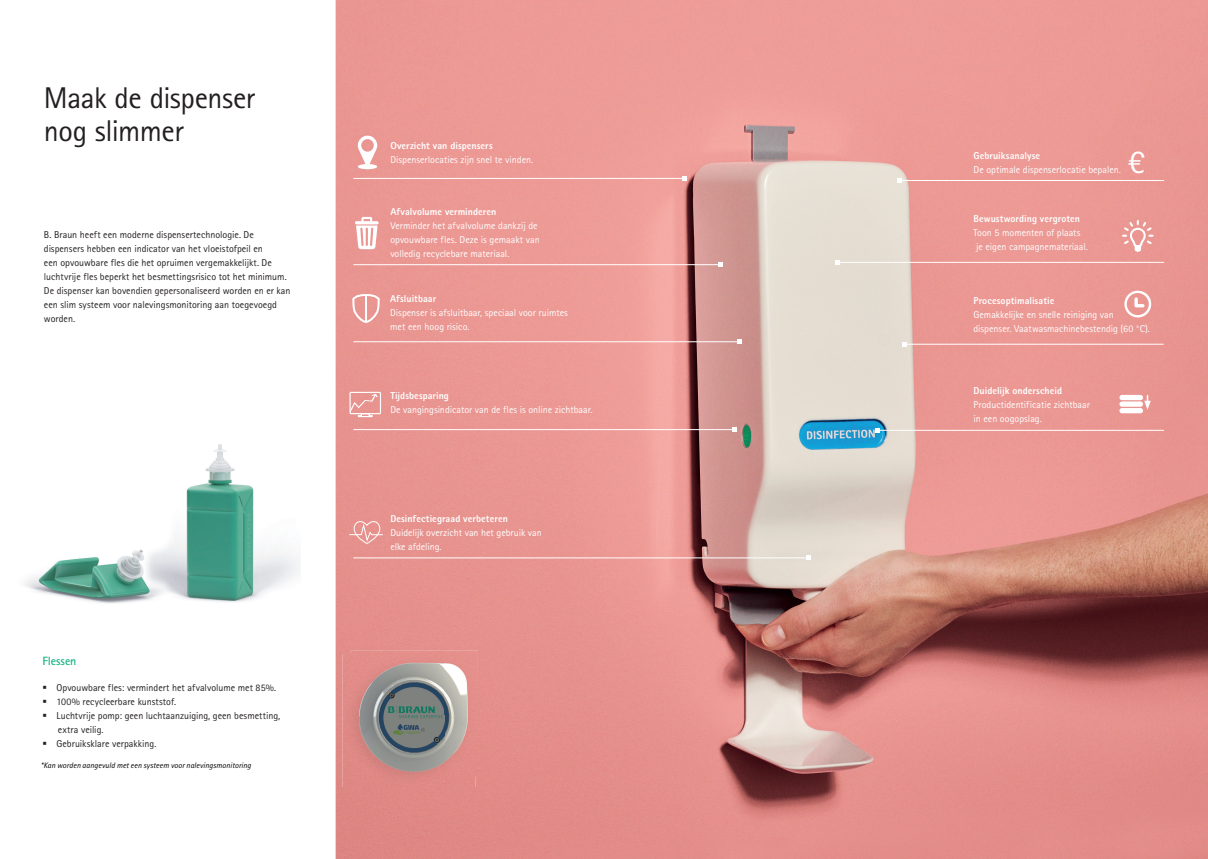
<style>
.page{position:relative;width:1208px;height:859px;background:#fff}
.page>*{position:absolute;margin:0;border:0;box-sizing:border-box;transform-origin:0 0}
.t1{font:32.3px "Rotis Sans Serif Pro";color:#fff}
.t2{font:30px/32px "Rotis Sans Serif Pro";letter-spacing:-.015em;color:#231f20}
.t3{font:700 12px "Rotis Sans Serif Pro";letter-spacing:-.005em;color:#16b484}
.t4{font:10px/14px "Rotis Sans Serif Pro";color:#fff}
.t5{font:10px/14px "Rotis Sans Serif Pro";color:#231f20}
.t6{font:800 10px "Rotis Sans Serif Pro";letter-spacing:.005em;color:#fff}
.t7{font:italic 8px "Rotis Sans Serif Pro";letter-spacing:.01em;color:#000}
</style>
<div class="page">
<img style="left:336px;top:0;width:872px;height:859px">
<hr style="left:353px;top:178px;width:334px;height:1px;background:#fff">
<hr style="left:353px;top:429px;width:381px;height:1px;background:#fff">
<hr style="left:353px;top:557px;width:458px;height:1px;background:#fff">
<hr style="left:899px;top:180px;width:265px;height:1px;background:#fff">
<hr style="left:838px;top:262px;width:326px;height:1px;background:#fff">
<hr style="left:904px;top:344px;width:259px;height:1px;background:#fff">
<hr style="left:353px;top:264px;width:365px;height:1px;background:#fff">
<svg style="left:718px;top:263px;width:4px;height:4px"></svg>
<svg style="left:683px;top:176px;width:4px;height:5px"></svg>
<svg style="left:897px;top:178px;width:5px;height:5px"></svg>
<svg style="left:902px;top:342px;width:4px;height:4px"></svg>
<hr style="left:353px;top:341px;width:386px;height:1px;background:#fff">
<svg style="left:738px;top:340px;width:4px;height:4px"></svg>
<svg style="left:732px;top:427px;width:4px;height:5px"></svg>
<svg style="left:806px;top:556px;width:5px;height:4px"></svg>
<svg style="left:835px;top:260px;width:5px;height:4px"></svg>
<hr style="left:877px;top:430px;width:287px;height:1px;background:#fff">
<svg style="left:875px;top:428px;width:4px;height:4px"></svg>
<img style="left:25px;top:444px;width:274px;height:160px">
<div style="left:343px;top:654px;width:133px;height:133px;background:#df8985"></div>
<img style="left:351px;top:650px;width:127px;height:32px">
<img style="left:476px;top:682px;width:2px;height:95px">
<img style="left:351px;top:654px;width:125px;height:123px">
<div style="left:358px;top:164px;width:19px;height:5px;background:#fff;border-radius:50%"></div>
<svg style="left:358px;top:136px;width:19px;height:30px"></svg>
<svg style="left:1124px;top:291px;width:27px;height:26px"></svg>
<svg style="left:351px;top:293px;width:30px;height:31px"></svg>
<hr style="left:365px;top:295px;width:2px;height:27px;background:#fff">
<svg style="left:349px;top:391px;width:32px;height:27px"></svg>
<svg style="left:1122px;top:220px;width:31px;height:32px"></svg>
<svg style="left:355px;top:217px;width:24px;height:32px"></svg>
<svg style="left:348px;top:516px;width:36px;height:29px"></svg>
<div style="left:1119px;top:395px;width:24px;height:5px;background:#fff;border-radius:3px"></div>
<div style="left:1119px;top:401px;width:24px;height:6px;background:#fff;border-radius:3px"></div>
<div style="left:1119px;top:408px;width:24px;height:5px;background:#fff;border-radius:3px"></div>
<svg style="left:1144px;top:396px;width:6px;height:14px"></svg>
<h2 class="t2" style="left:44px;top:83px;width:213px">Maak de dispenser nog slimmer</h2>
<p class="t5" style="left:44px;top:227px;width:248px">B. Braun heeft een moderne dispensertechnologie. De dispensers hebben een indicator van het vloeistofpeil en<br>een opvouwbare fles die het opruimen vergemakkelijkt. De luchtvrije fles beperkt het besmettingsrisico tot het minimum.<br>De dispenser kan bovendien gepersonaliseerd worden en er kan een slim systeem voor nalevingsmonitoring aan toegevoegd worden.</p>
<p class="t3" style="left:42px;top:654px;width:36px">Flessen</p>
<p class="t5" style="left:42px;top:681px;width:235px">▪ Opvouwbare fles: vermindert het afvalvolume met 85%.</p>
<p class="t5" style="left:42px;top:695px;width:135px">▪ 100% recycleerbare kunststof.</p>
<p class="t5" style="left:58px;top:709px;width:224px;text-indent:-16px">▪ Luchtvrije pomp: geen luchtaanzuiging, geen besmetting, extra veilig.</p>
<p class="t5" style="left:42px;top:737px;width:116px">▪ Gebruiksklare verpakking.</p>
<p class="t7" style="left:41px;top:760px;width:212px">*Kan worden aangevuld met een systeem voor nalevingsmonitoring</p>
<p class="t6" style="left:390px;top:140px;width:104px">Overzicht van dispensers</p>
<p class="t4" style="left:390px;top:153px;width:144px">Dispenserlocaties zijn snel te vinden.</p>
<p class="t6" style="left:390px;top:205px;width:107px">Afvalvolume verminderen</p>
<p class="t4" style="left:390px;top:219px;width:151px">Verminder het afvalvolume dankzij de opvouwbare fles. Deze is gemaakt van volledig recyclebare materiaal.</p>
<p class="t6" style="left:390px;top:292px;width:48px">Afsluitbaar</p>
<p class="t4" style="left:390px;top:306px;width:179px">Dispenser is afsluitbaar, speciaal voor ruimtes met een hoog risico.</p>
<p class="t6" style="left:390px;top:389px;width:60px">Tijdsbesparing</p>
<p class="t4" style="left:390px;top:403px;width:204px">De vangingsindicator van de fles is online zichtbaar.</p>
<p class="t6" style="left:390px;top:513px;width:119px">Desinfectiegraad verbeteren</p>
<p class="t4" style="left:390px;top:526px;width:153px">Duidelijk overzicht van het gebruik van elke afdeling.</p>
<h1 class="t1" style="left:1127px;top:143px;width:19px">€</h1>
<p class="t6" style="left:973px;top:149px;width:68px">Gebruiksanalyse</p>
<p class="t4" style="left:973px;top:163px;width:149px">De optimale dispenserlocatie bepalen.</p>
<p class="t6" style="left:973px;top:213px;width:108px">Bewustwording vergroten</p>
<p class="t4" style="left:973px;top:226px;width:116px">Toon 5 momenten of plaats je eigen campagnemateriaal.</p>
<p class="t6" style="left:973px;top:294px;width:82px">Procesoptimalisatie</p>
<p class="t4" style="left:973px;top:307px;width:178px">Gemakkelijke en snelle reiniging van dispenser. Vaatwasmachinebestendig (60 °C).</p>
<p class="t6" style="left:973px;top:384px;width:90px">Duidelijk onderscheid</p>
<p class="t4" style="left:973px;top:398px;width:118px">Productidentificatie zichtbaar in een oogopslag.</p>
</div>
